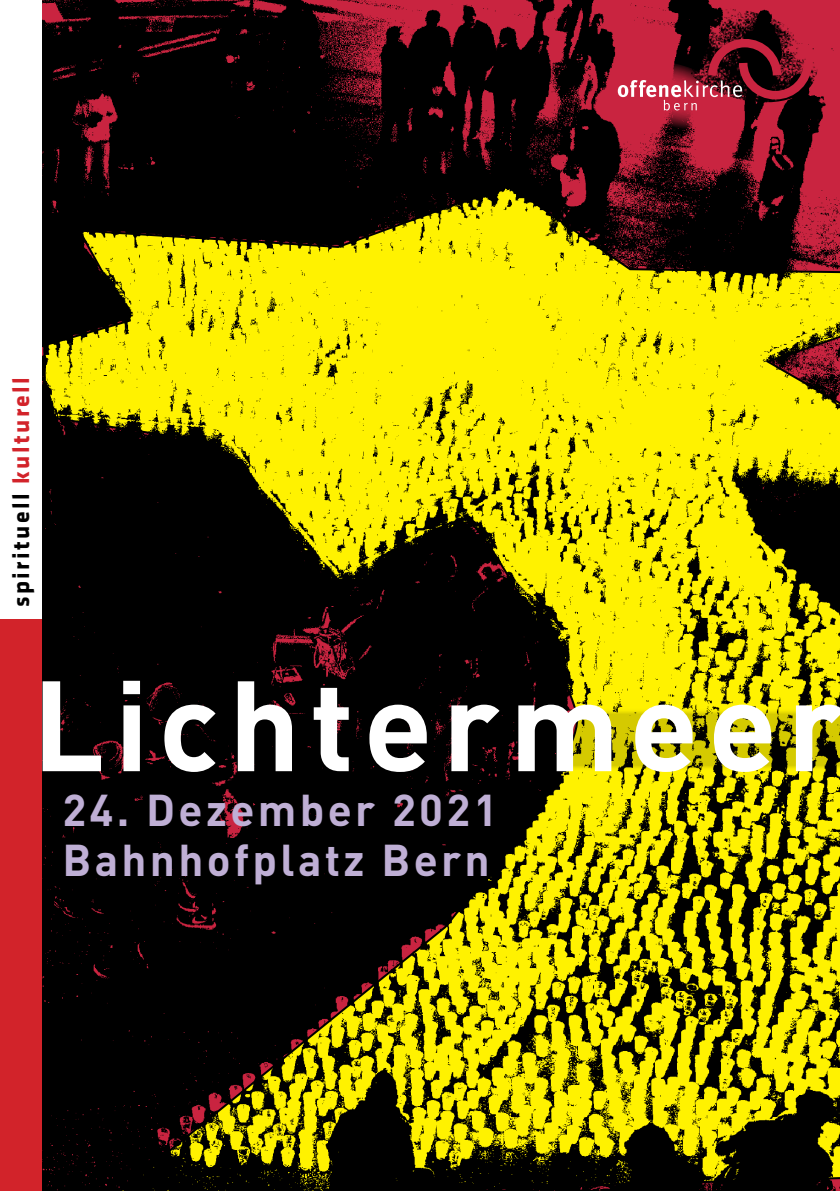
<style>
.page{position:relative;width:840px;height:1191px;background:#fff}
.page>*{position:absolute;margin:0;border:0;box-sizing:border-box;transform-origin:0 0}
.t1{font:700 126.2px "DIN";letter-spacing:.075em;color:#fff}
.t2{font:700 44px/50px "DIN";letter-spacing:.075em;color:#bfafd5}
.t3{font:700 24px "Klavika";letter-spacing:.1em;color:#000}
.s1{color:#d2232a}
</style>
<div class="page">
<div style="left:0;top:619px;width:839px;height:572px;background:#d2232a"></div>
<img style="left:43px;top:0;width:796px;height:1191px">
<svg style="left:564px;top:708px;width:275px;height:63px;background:#988f00"></svg>
<img style="left:690px;top:9px;width:132px;height:100px">
<svg style="left:605px;top:39px;width:206px;height:97px;background:#882031"></svg>
<p class="t3" style="left:8px;top:607px;width:231px;rotate:-90deg">spirituell <span class="s1">kulturell</span></p>
<h1 class="t1" style="left:32px;top:643px;width:813px">Lichtermeer</h1>
<p class="t2" style="left:62px;top:783px;width:436px">24. Dezember 2021<br>Bahnhofplatz Bern</p>
</div>
